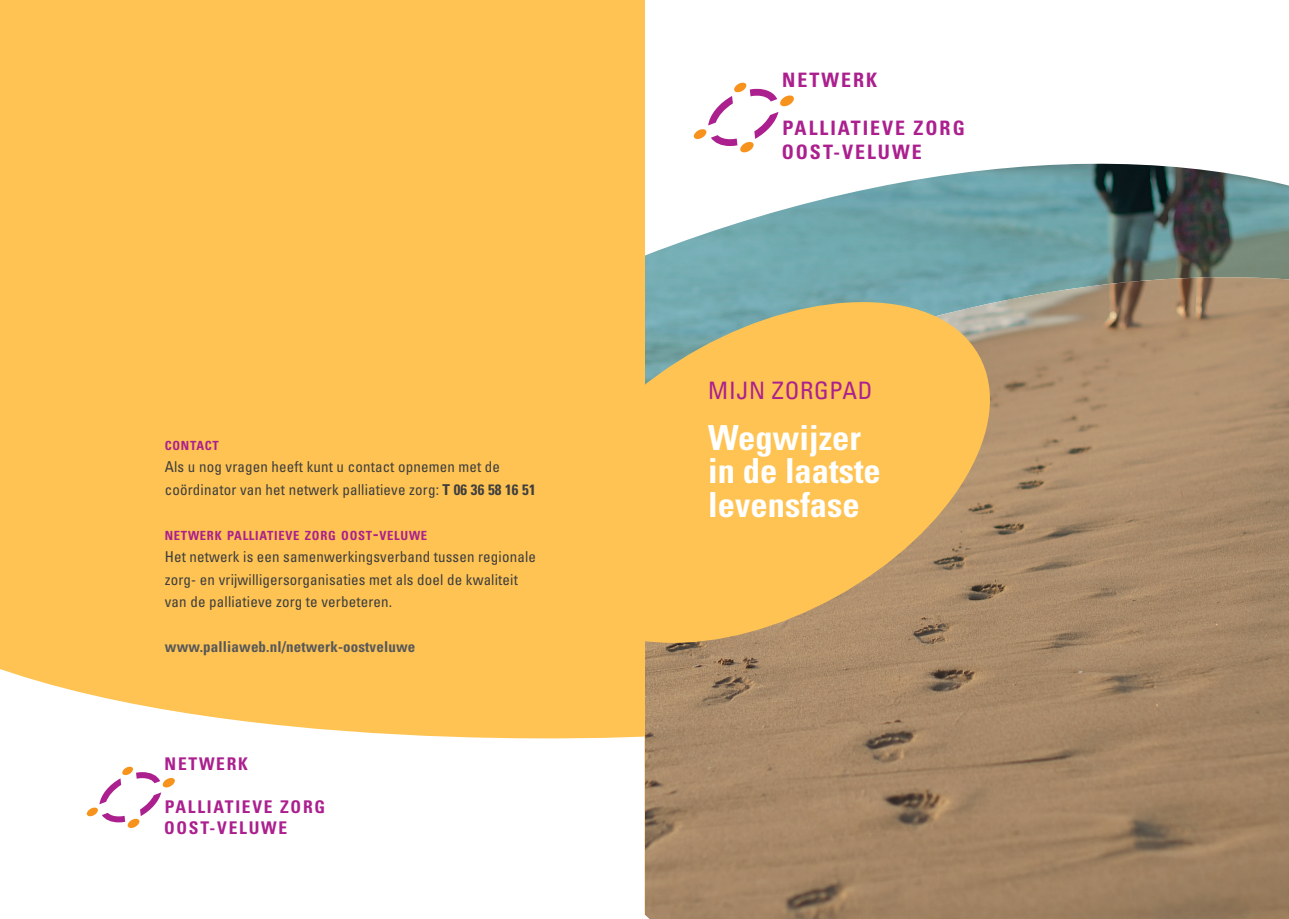
<style>
.page{position:relative;width:1289px;height:919px;background:#fff}
.page>*{position:absolute;margin:0;border:0;box-sizing:border-box;transform-origin:0 0}
.t1{font:700 condensed 34.5px/33.8px "Univers LT Std";color:#fff}
.t2{font:condensed 24px "Univers LT Std";letter-spacing:.03em;color:#ab208e}
.t3{font:700 condensed 19.8px/23.9px "Univers";letter-spacing:.1em;color:#ab208e}
.t4{font:700 condensed 17.55px/21px "Univers";letter-spacing:.1em;color:#ab208e}
.t5{font:condensed 15px/22.5px "Univers LT Std";letter-spacing:.01em;color:#3e3e3f}
.t6{font:700 condensed 15px "Univers LT Std";letter-spacing:.01em;color:#57585a}
.t7{font:700 condensed 12.6px "Univers LT Std";letter-spacing:.055em;color:#ab208e}
.s1{font-weight:700}
.s2{font-size:18px}
</style>
<div class="page">
<img style="left:748px;top:291px;width:540px;height:627px">
<svg style="left:644px;top:0;width:644px;height:291px"></svg>
<div style="left:0;top:0;width:644px;height:918px;background:#fec352"></div>
<svg style="left:644px;top:284px;width:372px;height:377px;background:#dbb362"></svg>
<svg style="left:693px;top:82px;width:101px;height:71px"></svg>
<svg style="left:0;top:631px;width:748px;height:287px;fill:#fff"></svg>
<svg style="left:87px;top:766px;width:88px;height:62px;background:#f5e0e6"></svg>
<p class="t7" style="left:165px;top:437px;width:55px">CONTACT</p>
<p class="t5" style="left:165px;top:455px;width:372px">Als u nog vragen heeft kunt u contact opnemen met de coördinator van het netwerk palliatieve zorg: <span class="s1">T 06 36 58 16 51</span></p>
<p class="t7" style="left:165px;top:527px;width:264px">NETWERK PALLIATIEVE ZORG OOST<span class="s2">-</span>VELUWE</p>
<p class="t5" style="left:165px;top:545px;width:373px">Het netwerk is een samenwerkingsverband tussen regionale zorg- en vrijwilligersorganisaties met als doel de kwaliteit van de palliatieve zorg te verbeteren.</p>
<p class="t6" style="left:165px;top:637px;width:252px">www.palliaweb.nl/netwerk-oostveluwe</p>
<p class="t4" style="left:165px;top:753px;width:85px">NETWERK</p>
<p class="t4" style="left:164px;top:795px;width:162px">PALLIATIEVE ZORG<br>OOST-VELUWE</p>
<h3 class="t3" style="left:782px;top:67px;width:96px">NETWERK</h3>
<h3 class="t3" style="left:781px;top:115px;width:185px">PALLIATIEVE ZORG<br>OOST-VELUWE</h3>
<h2 class="t2" style="left:708px;top:375px;width:166px">MIJN ZORGPAD</h2>
<h1 class="t1" style="left:708px;top:420px;width:174px">Wegwijzer in de laatste levensfase</h1>
</div>
